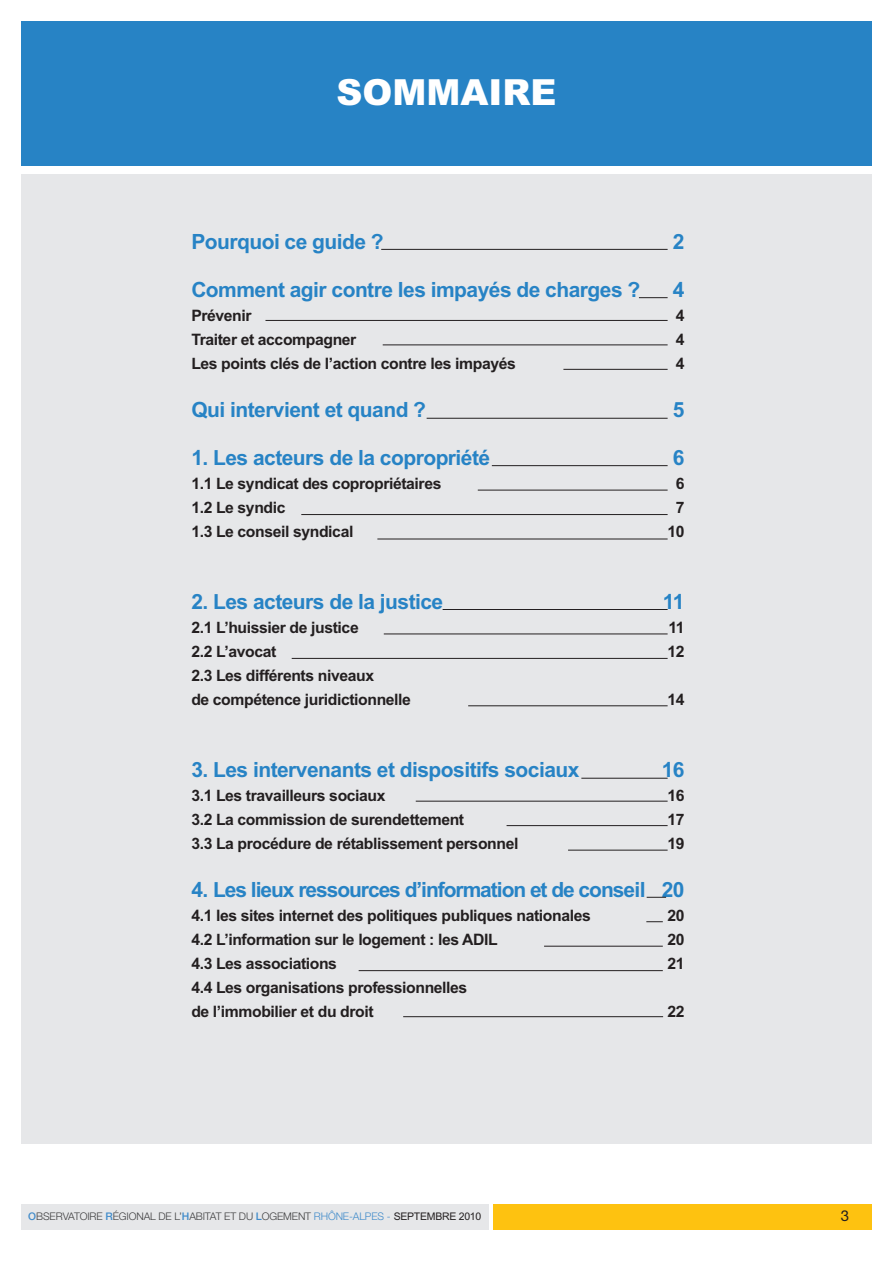
<style>
.page{position:relative;width:893px;height:1263px;background:#fff}
.page>*{position:absolute;margin:0;border:0;box-sizing:border-box;transform-origin:0 0}
.t1{font:900 36px "Arial";color:#fff}
.t2{font:700 21px "Arial";letter-spacing:-.025em;color:#2783c5}
.t3{font:700 21px "Arial";letter-spacing:-.05em;color:#2783c5}
.t4{font:700 15.75px/24px "Arial";letter-spacing:-.025em;color:#231f20}
.t5{font:15px "Helvetica Neue";color:#231f20}
.t6{font:300 10.5px "Helvetica Neue";letter-spacing:-.01em;color:#3e3e3f}
.s1{font-weight:500;color:#408bca}
.s2{color:#408bca}
.s3{font-family:"Arial";font-weight:400;color:#231f20}
</style>
<div class="page">
<div style="left:493px;top:1204px;width:379px;height:25px;background:#fec210"></div>
<div style="left:21px;top:1204px;width:468px;height:25px;background:#e6e7e9"></div>
<div style="left:21px;top:174px;width:851px;height:970px;background:#e6e7e9"></div>
<div style="left:21px;top:22px;width:851px;height:144px;background:#2783c5"></div>
<hr style="left:265px;top:320px;width:403px;height:1px;background:#231f20">
<hr style="left:383px;top:345px;width:285px;height:1px;background:#231f20">
<hr style="left:563px;top:369px;width:105px;height:1px;background:#231f20">
<hr style="left:427px;top:418px;width:241px;height:1px;background:#231f20">
<hr style="left:492px;top:465px;width:176px;height:1px;background:#231f20">
<hr style="left:478px;top:490px;width:190px;height:1px;background:#231f20">
<hr style="left:301px;top:514px;width:367px;height:1px;background:#231f20">
<hr style="left:377px;top:539px;width:291px;height:1px;background:#231f20">
<hr style="left:443px;top:609px;width:225px;height:1px;background:#231f20">
<hr style="left:384px;top:634px;width:284px;height:1px;background:#231f20">
<hr style="left:292px;top:658px;width:376px;height:1px;background:#231f20">
<hr style="left:468px;top:705px;width:200px;height:1px;background:#231f20">
<hr style="left:581px;top:778px;width:87px;height:1px;background:#231f20">
<hr style="left:416px;top:801px;width:252px;height:1px;background:#231f20">
<hr style="left:507px;top:825px;width:161px;height:1px;background:#231f20">
<hr style="left:568px;top:850px;width:100px;height:1px;background:#231f20">
<svg style="left:647px;top:897px;width:19px;height:1px"></svg>
<svg style="left:646px;top:921px;width:17px;height:1px"></svg>
<hr style="left:544px;top:946px;width:119px;height:1px;background:#231f20">
<hr style="left:359px;top:970px;width:304px;height:1px;background:#231f20">
<hr style="left:403px;top:1016px;width:260px;height:1px;background:#231f20">
<hr style="left:381px;top:249px;width:287px;height:1px;background:#231f20">
<svg style="left:639px;top:297px;width:29px;height:1px"></svg>
<h1 class="t1" style="left:336px;top:71px;width:221px">SOMMAIRE</h1>
<h2 class="t2" style="left:191px;top:234px;width:194px">Pourquoi ce guide ?</h2>
<h2 class="t2" style="left:191px;top:282px;width:450px">Comment agir contre les impayés de charges ?</h2>
<p class="t4" style="left:191px;top:305px;width:326px">Prévenir<br>Traiter et accompagner<br>Les points clés de l’action contre les impayés</p>
<h2 class="t2" style="left:191px;top:402px;width:236px">Qui intervient et quand ?</h2>
<h2 class="t2" style="left:191px;top:450px;width:300px">1. Les acteurs de la copropriété</h2>
<p class="t4" style="left:191px;top:473px;width:252px">1.1 Le syndicat des copropriétaires<br>1.2 Le syndic<br>1.3 Le conseil syndical</p>
<h2 class="t2" style="left:673px;top:234px;width:13px">2</h2>
<h2 class="t2" style="left:673px;top:282px;width:13px">4</h2>
<p class="t4" style="left:676px;top:305px;width:10px;text-align:justify">4<br>4<br>4</p>
<h2 class="t2" style="left:673px;top:402px;width:13px">5</h2>
<h2 class="t2" style="left:673px;top:450px;width:13px">6</h2>
<p class="t4" style="left:667px;top:473px;width:19px;text-align:center">6<br>7<br>10</p>
<h2 class="t2" style="left:191px;top:594px;width:253px">2. Les acteurs de la justice</h2>
<p class="t4" style="left:191px;top:617px;width:221px">2.1 L’huissier de justice<br>2.2 L’avocat<br>2.3 Les différents niveaux<br>de compétence juridictionnelle</p>
<h2 class="t2" style="left:663px;top:594px;width:23px">11</h2>
<p class="t4" style="left:667px;top:617px;width:19px">11<br>12</p>
<p class="t4" style="left:667px;top:689px;width:19px">14</p>
<h2 class="t2" style="left:191px;top:762px;width:390px">3. Les intervenants et dispositifs sociaux</h2>
<p class="t4" style="left:191px;top:785px;width:329px">3.1 Les travailleurs sociaux<br>3.2 La commission de surendettement<br>3.3 La procédure de rétablissement personnel</p>
<h2 class="t3" style="left:191px;top:882px;width:456px">4. Les lieux ressources d’information et de conseil</h2>
<p class="t4" style="left:191px;top:905px;width:401px">4.1 les sites internet des politiques publiques nationales 4.2 L’information sur le logement : les ADIL<br>4.3 Les associations<br>4.4 Les organisations professionnelles<br>de l’immobilier et du droit</p>
<h2 class="t2" style="left:662px;top:762px;width:24px">16</h2>
<p class="t4" style="left:667px;top:785px;width:19px;text-align:justify">16<br>17<br>19</p>
<h2 class="t2" style="left:662px;top:882px;width:24px">20</h2>
<p class="t4" style="left:667px;top:905px;width:19px;text-align:justify">20<br>20<br>21</p>
<p class="t4" style="left:667px;top:1001px;width:19px">22</p>
<p class="t6" style="left:28px;top:1212px;width:455px"><span class="s1">O</span>BSERVATOIRE <span class="s1">R</span>ÉGIONAL DE L’<span class="s1">H</span>ABITAT ET DU <span class="s1">L</span>OGEMENT <span class="s2">RHÔNE-ALPES -</span> <span class="s3">SEPTEMBRE 2010</span></p>
<p class="t5" style="left:841px;top:1210px;width:10px">3</p>
</div>
